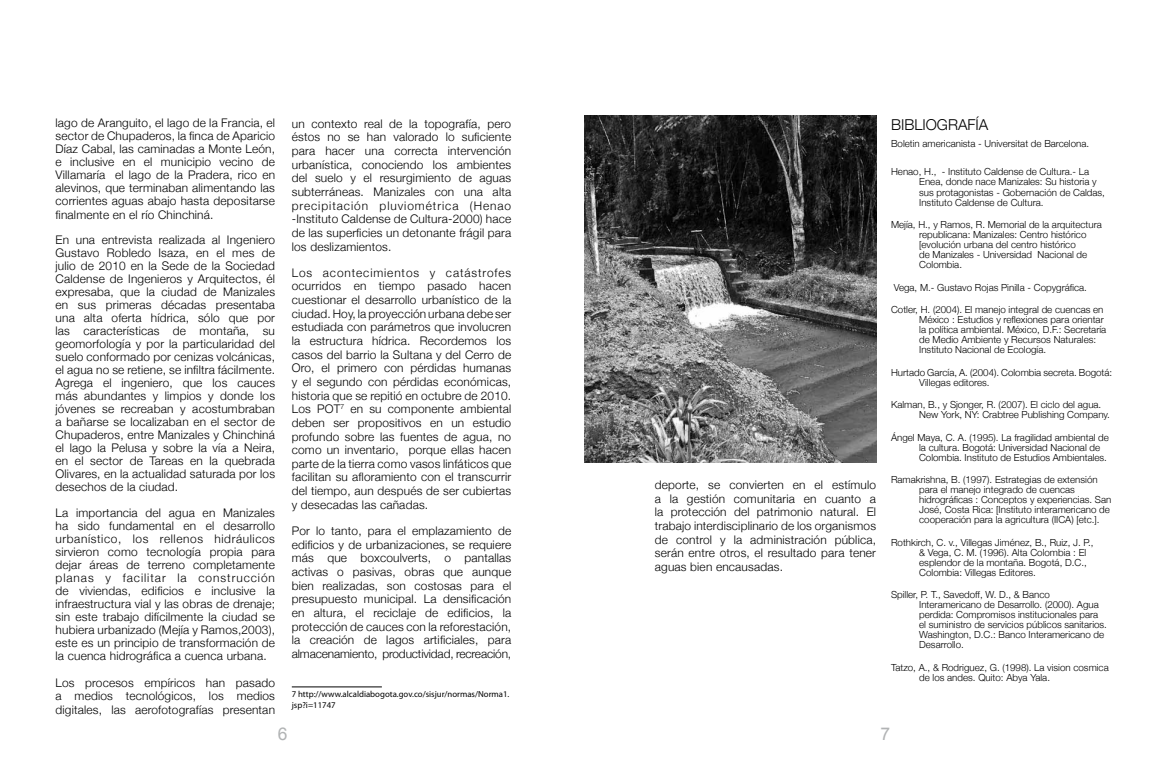
<style>
.page{position:relative;width:1167px;height:763px;background:#fff}
.page>*{position:absolute;margin:0;border:0;box-sizing:border-box;transform-origin:0 0}
.t1{font:17.5px "Arial";color:#b1b3b4}
.t2{font:300 15px "Helvetica Neue";color:#000}
.t3{font:300 11.88px/13.6px "Helvetica Neue";letter-spacing:.015em;color:#000;text-align:justify}
.t4{font:300 9.75px/10px "Helvetica Neue";color:#000}
.t5{font:8.75px/10.5px "Myriad Pro";color:#000}
</style>
<div class="page">
<hr style="left:292px;top:686px;width:90px;height:1px;background:#000">
<img style="left:584px;top:116px;width:291px;height:346px">
<p class="t3" style="left:56px;top:116px;width:221px;line-height:13px">lago de Aranguito, el lago de la Francia, el sector de Chupaderos, la finca de Aparicio Díaz Cabal, las caminadas a Monte León, e inclusive en el municipio vecino de Villamaría el lago de la Pradera, rico en alevinos, que terminaban alimentando las corrientes aguas abajo hasta depositarse finalmente en el río Chinchiná.</p>
<p class="t3" style="left:56px;top:233px;width:221px;line-height:13px">En una entrevista realizada al Ingeniero Gustavo Robledo Isaza, en el mes de julio de 2010 en la Sede de la Sociedad Caldense de Ingenieros y Arquitectos, él expresaba, que la ciudad de Manizales en sus primeras décadas presentaba una alta oferta hídrica, sólo que por las características de montaña, su geomorfología y por la particularidad del suelo conformado por cenizas volcánicas, el agua no se retiene, se infiltra fácilmente.<br>Agrega el ingeniero, que los cauces más abundantes y limpios y donde los jóvenes se recreaban y acostumbraban a bañarse se localizaban en el sector de Chupaderos, entre Manizales y Chinchiná el lago la Pelusa y sobre la vía a Neira, en el sector de Tareas en la quebrada Olivares, en la actualidad saturada por los desechos de la ciudad.</p>
<p class="t3" style="left:56px;top:505px;width:221px;line-height:13.1px">La importancia del agua en Manizales ha sido fundamental en el desarrollo urbanístico, los rellenos hidráulicos sirvieron como tecnología propia para dejar áreas de terreno completamente planas y facilitar la construcción de viviendas, edificios e inclusive la infraestructura vial y las obras de drenaje; sin este trabajo difícilmente la ciudad se hubiera urbanizado (Mejía y Ramos,2003), este es un principio de transformación de la cuenca hidrográfica a cuenca urbana.</p>
<p class="t3" style="left:56px;top:675px;width:221px">Los procesos empíricos han pasado a medios tecnológicos, los medios digitales, las aerofotografías presentan</p>
<p class="t3" style="left:292px;top:116px;width:221px">un contexto real de la topografía, pero éstos no se han valorado lo suficiente para hacer una correcta intervención urbanística, conociendo los ambientes del suelo y el resurgimiento de aguas subterráneas. Manizales con una alta precipitación pluviométrica (Henao -Instituto Caldense de Cultura-2000) hace de las superficies un detonante frágil para los deslizamientos.</p>
<p class="t3" style="left:292px;top:265px;width:221px">Los acontecimientos y catástrofes ocurridos en tiempo pasado hacen cuestionar el desarrollo urbanístico de la ciudad. Hoy, la proyección urbana debe ser estudiada con parámetros que involucren la estructura hídrica. Recordemos los casos del barrio la Sultana y del Cerro de Oro, el primero con pérdidas humanas y el segundo con pérdidas económicas, historia que se repitió en octubre de 2010.<br>Los POT<sup>7</sup> en su componente ambiental deben ser propositivos en un estudio profundo sobre las fuentes de agua, no como un inventario, porque ellas hacen parte de la tierra como vasos linfáticos que facilitan su afloramiento con el transcurrir del tiempo, aun después de ser cubiertas y desecadas las cañadas.</p>
<p class="t3" style="left:292px;top:523px;width:221px">Por lo tanto, para el emplazamiento de edificios y de urbanizaciones, se requiere más que boxcoulverts, o pantallas activas o pasivas, obras que aunque bien realizadas, son costosas para el presupuesto municipal. La densificación en altura, el reciclaje de edificios, la protección de cauces con la reforestación, la creación de lagos artificiales, para almacenamiento, productividad, recreación,</p>
<p class="t5" style="left:292px;top:689px;width:219px">7 http://www.alcaldiabogota.gov.co/sisjur/normas/Norma1. jsp?i=11747</p>
<p class="t3" style="left:654px;top:478px;width:223px">deporte, se convierten en el estímulo a la gestión comunitaria en cuanto a la protección del patrimonio natural. El trabajo interdisciplinario de los organismos de control y la administración pública, serán entre otros, el resultado para tener aguas bien encausadas.</p>
<p class="t2" style="left:890px;top:116px;width:99px">BIBLIOGRAFÍA</p>
<p class="t4" style="left:890px;top:138px;width:199px">Boletin americanista - Universitat de Barcelona.</p>
<p class="t4" style="left:919px;top:167px;width:187px;text-indent:-28px">Henao, H., - Instituto Caldense de Cultura.- La Enea, donde nace Manizales: Su historia y sus protagonistas - Gobernación de Caldas, Instituto Caldense de Cultura.</p>
<p class="t4" style="left:919px;top:219px;width:184px;text-indent:-28px">Mejía, H., y Ramos, R. Memorial de la arquitectura republicana: Manizales: Centro histórico [evolución urbana del centro histórico<br>de Manizales - Universidad Nacional de Colombia.</p>
<p class="t4" style="left:893px;top:282px;width:195px">Vega, M.- Gustavo Rojas Pinilla - Copygráfica.</p>
<p class="t4" style="left:919px;top:304px;width:188px;text-indent:-28px">Cotler, H. (2004). El manejo integral de cuencas en México : Estudios y reflexiones para orientar la política ambiental. México, D.F.: Secretaría de Medio Ambiente y Recursos Naturales:<br>Instituto Nacional de Ecología.</p>
<p class="t4" style="left:919px;top:367px;width:194px;text-indent:-28px">Hurtado García, A. (2004). Colombia secreta. Bogotá:<br>Villegas editores.</p>
<p class="t4" style="left:919px;top:399px;width:192px;text-indent:-28px">Kalman, B., y Sjonger, R. (2007). El ciclo del agua.<br>New York, NY: Crabtree Publishing Company.</p>
<p class="t4" style="left:918px;top:432px;width:191px;text-indent:-28px">Ángel Maya, C. A. (1995). La fragilidad ambiental de la cultura. Bogotá: Universidad Nacional de<br>Colombia. Instituto de Estudios Ambientales.</p>
<p class="t4" style="left:919px;top:474px;width:193px;text-indent:-28px">Ramakrishna, B. (1997). Estrategias de extensión para el manejo integrado de cuencas hidrográficas : Conceptos y experiencias. San José, Costa Rica: [Instituto interamericano de cooperación para la agricultura (IICA) [etc.].</p>
<p class="t4" style="left:919px;top:537px;width:176px;text-indent:-28px">Rothkirch, C. v., Villegas Jiménez, B., Ruiz, J. P., &amp; Vega, C. M. (1996). Alta Colombia : El esplendor de la montaña. Bogotá, D.C., Colombia: Villegas Editores.</p>
<p class="t4" style="left:919px;top:589px;width:189px;text-indent:-28px">Spiller, P. T., Savedoff, W. D., &amp; Banco Interamericano de Desarrollo. (2000). Agua perdida: Compromisos institucionales para el suministro de servicios públicos sanitarios.<br>Washington, D.C.: Banco Interamericano de Desarrollo.</p>
<p class="t4" style="left:919px;top:662px;width:191px;text-indent:-28px">Tatzo, A., &amp; Rodriguez, G. (1998). La vision cosmica de los andes. Quito: Abya Yala.</p>
<h1 class="t1" style="left:277px;top:723px;width:11px">6</h1>
<h1 class="t1" style="left:880px;top:723px;width:11px">7</h1>
</div>
